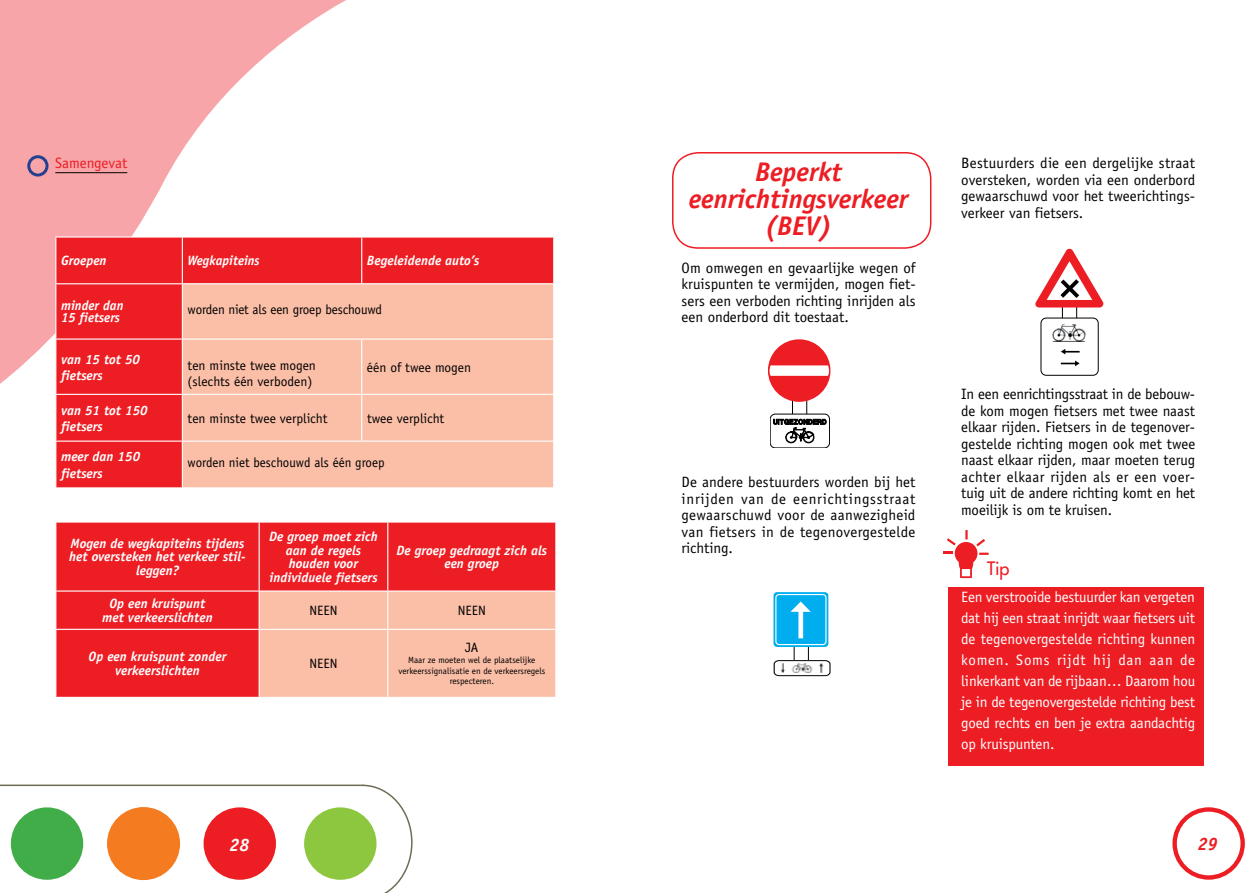
<style>
.page{position:relative;width:1259px;height:893px;background:#fff}
.page>*{position:absolute;margin:0;border:0;box-sizing:border-box;transform-origin:0 0}
.t1{font:italic 700 27px/27px "Officina Sans Std";color:#ed1d24;text-align:center}
.t2{font:500 18px "Futura Std";color:#ed1d24}
.t3{font:italic 700 18px "Officina Sans Std";color:#fff}
.t4{font:italic 700 18px "Officina Sans Std";color:#ed1d24}
.t5{font:15px/16.5px "Officina Sans Std";color:#000;text-align:justify}
.t6{font:15px/21px "Officina Sans Std";letter-spacing:-.01em;color:#fff;text-align:justify}
.t7{font:15px "Officina Sans Std";color:#ed1d24}
.t8{font:italic 700 13.5px/13.5px "Officina Sans Std";color:#fff;text-align:center}
.t9{font:13.5px/16.2px "Officina Sans Std";color:#000}
.t10{font:13.5px "Officina Sans Std";color:#000;scale:.96 1}
.t11{font:italic 700 13.5px "Officina Sans Std";color:#fff;scale:.96 1}
.t12{font:9px/10.8px "Officina Sans Std";color:#000;text-align:center}
</style>
<div class="page">
<svg style="left:1172px;top:807px;width:72px;height:73px"></svg>
<svg style="left:0;top:784px;width:413px;height:109px"></svg>
<svg style="left:0;top:0;width:346px;height:384px;fill:#f7a5a8"></svg>
<hr style="left:55px;top:172px;width:72px;height:1px;background:#000">
<div style="left:56px;top:238px;width:497px;height:249px;background:#ed1d24"></div>
<div style="left:183px;top:284px;width:370px;height:203px;background:#fbbea7"></div>
<hr style="left:55px;top:236px;width:127px;height:2px;background:#fff">
<hr style="left:55px;top:238px;width:1px;height:45px;background:#fff">
<hr style="left:182px;top:236px;width:180px;height:2px;background:#fff">
<hr style="left:182px;top:238px;width:1px;height:45px;background:#fff">
<hr style="left:361px;top:238px;width:1px;height:45px;background:#fff">
<hr style="left:55px;top:283px;width:127px;height:1px;background:#fff">
<hr style="left:55px;top:284px;width:1px;height:54px;background:#fff">
<hr style="left:182px;top:283px;width:180px;height:1px;background:#fff">
<hr style="left:182px;top:284px;width:1px;height:54px;background:#fff">
<hr style="left:362px;top:283px;width:192px;height:1px;background:#fff">
<hr style="left:55px;top:338px;width:127px;height:2px;background:#fff">
<hr style="left:55px;top:340px;width:1px;height:54px;background:#fff">
<hr style="left:182px;top:338px;width:180px;height:2px;background:#fff">
<hr style="left:182px;top:340px;width:1px;height:54px;background:#fff">
<hr style="left:362px;top:338px;width:192px;height:2px;background:#fff">
<hr style="left:361px;top:340px;width:1px;height:54px;background:#fff">
<hr style="left:55px;top:394px;width:127px;height:1px;background:#fff">
<hr style="left:182px;top:394px;width:180px;height:1px;background:#fff">
<hr style="left:182px;top:395px;width:1px;height:46px;background:#fff">
<hr style="left:362px;top:394px;width:192px;height:1px;background:#fff">
<hr style="left:361px;top:395px;width:1px;height:46px;background:#fff">
<hr style="left:55px;top:441px;width:127px;height:1px;background:#fff">
<hr style="left:182px;top:441px;width:180px;height:1px;background:#fff">
<hr style="left:182px;top:442px;width:1px;height:45px;background:#fff">
<hr style="left:362px;top:441px;width:192px;height:1px;background:#fff">
<svg style="left:56px;top:523px;width:499px;height:174px;background:#f25854"></svg>
<hr style="left:259px;top:592px;width:1px;height:37px;background:#fff">
<hr style="left:387px;top:592px;width:1px;height:37px;background:#fff">
<hr style="left:55px;top:629px;width:204px;height:1px;background:#fff">
<hr style="left:259px;top:629px;width:129px;height:1px;background:#fff">
<hr style="left:259px;top:630px;width:1px;height:67px;background:#fff">
<hr style="left:388px;top:629px;width:168px;height:1px;background:#fff">
<hr style="left:387px;top:630px;width:1px;height:67px;background:#fff">
<hr style="left:259px;top:523px;width:1px;height:67px;background:#fff">
<hr style="left:387px;top:523px;width:1px;height:67px;background:#fff">
<hr style="left:55px;top:590px;width:204px;height:2px;background:#fff">
<hr style="left:259px;top:590px;width:129px;height:2px;background:#fff">
<hr style="left:388px;top:590px;width:168px;height:2px;background:#fff">
<div style="left:27px;top:155px;width:22px;height:22px;border:3px solid #25408f;border-radius:50%"></div>
<div style="left:948px;top:587px;width:255px;height:178px;background:#ed1d24"></div>
<hr style="left:794px;top:607px;width:1px;height:67px;background:#000">
<hr style="left:808px;top:607px;width:1px;height:67px;background:#000">
<svg style="left:773px;top:592px;width:55px;height:55px"></svg>
<div style="left:776px;top:594px;width:50px;height:51px;background:#00aeef;border-radius:3px"></div>
<div style="left:775px;top:594px;width:51px;height:51px;border:1px solid #fff;border-radius:3px"></div>
<svg style="left:790px;top:601px;width:21px;height:37px"></svg>
<svg style="left:774px;top:660px;width:56px;height:16px"></svg>
<hr style="left:792px;top:383px;width:1px;height:62px;background:#000">
<hr style="left:806px;top:383px;width:1px;height:61px;background:#000">
<div style="left:770px;top:414px;width:59px;height:34px;background:#fff;border-radius:5px"></div>
<div style="left:770px;top:414px;width:59px;height:34px;border:1px solid #000;border-radius:5px"></div>
<svg style="left:773px;top:418px;width:54px;height:25px"></svg>
<div style="left:768px;top:339px;width:62px;height:63px;background:#ed1d24;border-radius:50%"></div>
<svg style="left:768px;top:365px;width:62px;height:11px"></svg>
<hr style="left:1062px;top:293px;width:1px;height:61px;background:#000">
<hr style="left:1076px;top:293px;width:1px;height:61px;background:#000">
<div style="left:1041px;top:318px;width:57px;height:57px;background:#fff;border-radius:5px"></div>
<div style="left:1040px;top:318px;width:58px;height:57px;border:1px solid #000;border-radius:5px"></div>
<img style="left:1052px;top:324px;width:34px;height:18px">
<svg style="left:1060px;top:361px;width:19px;height:5px"></svg>
<svg style="left:1061px;top:349px;width:18px;height:5px"></svg>
<svg style="left:1035px;top:249px;width:68px;height:58px"></svg>
<svg style="left:943px;top:530px;width:45px;height:48px"></svg>
<div style="left:672px;top:152px;width:259px;height:97px;border:2px solid #ed1d24;border-radius:26px"></div>
<p class="t7" style="left:55px;top:154px;width:73px">Samengevat</p>
<p class="t8" style="left:61px;top:254px;width:47px">Groepen</p>
<p class="t11" style="left:188px;top:253px;width:77px">Wegkapiteins</p>
<p class="t8" style="left:367px;top:254px;width:114px">Begeleidende auto’s</p>
<p class="t8" style="left:61px;top:300px;width:64px;line-height:12px;text-align:left">minder dan<br>15 fietsers</p>
<p class="t9" style="left:188px;top:302px;width:196px">worden niet als een groep beschouwd</p>
<p class="t8" style="left:61px;top:351px;width:81px;line-height:16.2px;text-align:left">van 15 tot 50 fietsers</p>
<p class="t9" style="left:188px;top:357px;width:130px">ten minste twee mogen (slechts één verboden)</p>
<p class="t9" style="left:367px;top:359px;width:106px">één of twee mogen</p>
<p class="t8" style="left:61px;top:402px;width:88px;line-height:16.2px;text-align:left">van 51 tot 150 fietsers</p>
<p class="t9" style="left:188px;top:410px;width:141px">ten minste twee verplicht</p>
<p class="t9" style="left:367px;top:410px;width:79px">twee verplicht</p>
<p class="t8" style="left:61px;top:449px;width:81px;line-height:16.2px;text-align:left">meer dan 150 fietsers</p>
<p class="t10" style="left:188px;top:455px;width:207px">worden niet beschouwd als één groep</p>
<p class="t8" style="left:69px;top:537px;width:178px">Mogen de wegkapiteins tijdens het oversteken het verkeer stil&shy;leggen?</p>
<p class="t8" style="left:269px;top:530px;width:110px">De groep moet zich aan de regels houden voor individuele fietsers</p>
<p class="t8" style="left:396px;top:543px;width:152px">De groep gedraagt zich als een groep</p>
<p class="t8" style="left:102px;top:597px;width:112px">Op een kruispunt met verkeerslichten</p>
<p class="t9" style="left:309px;top:602px;width:29px">NEEN</p>
<p class="t9" style="left:458px;top:602px;width:29px">NEEN</p>
<p class="t8" style="left:89px;top:650px;width:139px">Op een kruispunt zonder verkeerslichten</p>
<p class="t9" style="left:309px;top:656px;width:29px">NEEN</p>
<p class="t9" style="left:465px;top:639px;width:15px">JA</p>
<p class="t12" style="left:398px;top:654px;width:148px">Maar ze moeten wel de plaatselijke verkeerssignalisatie en de verkeersregels respecteren.</p>
<h1 class="t1" style="left:689px;top:158px;width:221px">Beperkt eenrichtingsverkeer (BEV)</h1>
<p class="t5" style="left:681px;top:260px;width:235px">Om omwegen en gevaarlijke wegen of kruispunten te vermijden, mogen fiet&shy;sers een verboden richting inrijden als een onderbord dit toestaat.</p>
<p class="t5" style="left:681px;top:474px;width:235px">De andere bestuurders worden bij het inrijden van de eenrichtingsstraat gewaarschuwd voor de aanwezigheid van fietsers in de tegenovergestelde richting.</p>
<p class="t5" style="left:961px;top:155px;width:235px">Bestuurders die een dergelijke straat oversteken, worden via een onderbord gewaarschuwd voor het tweerichtings&shy;verkeer van fietsers.</p>
<p class="t5" style="left:961px;top:386px;width:235px">In een eenrichtingsstraat in de bebouw&shy;de kom mogen fietsers met twee naast elkaar rijden. Fietsers in de tegenover&shy;gestelde richting mogen ook met twee naast elkaar rijden, maar moeten terug achter elkaar rijden als er een voer&shy;tuig uit de andere richting komt en het moeilijk is om te kruisen.</p>
<p class="t2" style="left:987px;top:557px;width:24px">Tip</p>
<p class="t6" style="left:961px;top:586px;width:235px">Een verstrooide bestuurder kan vergeten dat hij een straat inrijdt waar fietsers uit de tegenovergestelde richting kunnen komen. Soms rijdt hij dan aan de linkerkant van de rijbaan… Daarom hou je in de tegenovergestelde richting best goed rechts en ben je extra aandachtig op kruispunten.</p>
<p class="t3" style="left:229px;top:834px;width:22px">28</p>
<p class="t4" style="left:1197px;top:833px;width:22px">29</p>
</div>
